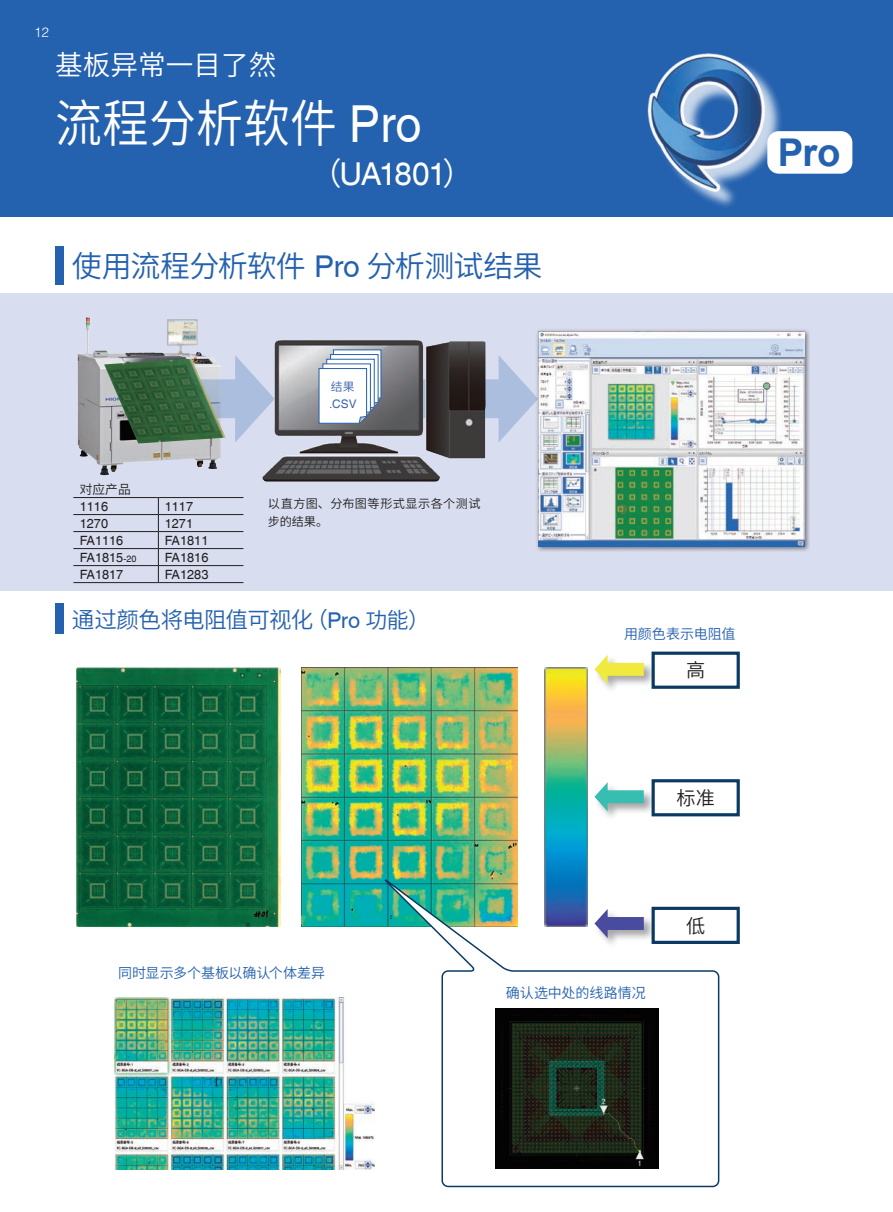
<style>
.page{position:relative;width:893px;height:1212px;background:#fff}
.page>*{position:absolute;margin:0;border:0;box-sizing:border-box;transform-origin:0 0}
.t1{font:51px "Source Han Sans CN";color:#fff;scale:.92 1}
.t2{font:700 38.25px "Arial";color:#2461ae}
.t3{font:31.5px "Helvetica";letter-spacing:-.045em;color:#fff}
.t4{font:30px "Source Han Sans CN";letter-spacing:-.03em;color:#2461ae}
.t5{font:27.6px "Source Han Sans CN";color:#fff}
.t6{font:22.5px "Source Han Sans CN";letter-spacing:-.025em;color:#2461ae}
.t7{font:19.2px "Source Han Sans CN";color:#231f20}
.t8{font:14.1px "Source Han Sans CN";letter-spacing:-.005em;color:#2461ae}
.t9{font:300 13.5px "Helvetica LT Std";color:#fff}
.t10{font:12.75px "Helvetica";color:#231f20}
.t11{font:12.75px "Source Han Sans CN";color:#231f20}
.t12{font:12.15px/18.1px "Source Han Sans CN";letter-spacing:.035em;color:#231f20}
.t13{font:11.85px "Helvetica";color:#4065a9}
.t14{font:11.85px "Source Han Sans CN";color:#4065a9}
.s1{font-family:"Helvetica"}
.s2{font-family:"Source Han Sans CN"}
.s3{font-size:9px}
.s4{font-family:"Helvetica";font-size:21.75px}
.s5{font-size:21.75px}
</style>
<div class="page">
<div style="left:0;top:0;width:893px;height:217px;background:#2461ae"></div>
<div style="left:0;top:293px;width:893px;height:298px;background:#d8ddef"></div>
<img style="left:77px;top:668px;width:203px;height:259px">
<img style="left:302px;top:668px;width:216px;height:259px">
<img style="left:544px;top:668px;width:43px;height:209px">
<img style="left:115px;top:997px;width:259px;height:172px">
<img style="left:78px;top:317px;width:143px;height:158px">
<svg style="left:151px;top:355px;width:123px;height:87px"></svg>
<img style="left:274px;top:340px;width:198px;height:116px">
<svg style="left:318px;top:349px;width:217px;height:93px"></svg>
<img style="left:104px;top:358px;width:122px;height:85px">
<div style="left:55px;top:604px;width:9px;height:30px;background:#2461ae"></div>
<hr style="left:73px;top:497px;width:85px;height:1px;background:#231f20">
<hr style="left:158px;top:497px;width:85px;height:1px;background:#231f20">
<hr style="left:73px;top:514px;width:85px;height:1px;background:#231f20">
<hr style="left:158px;top:514px;width:85px;height:1px;background:#231f20">
<hr style="left:73px;top:531px;width:85px;height:1px;background:#231f20">
<hr style="left:158px;top:531px;width:85px;height:1px;background:#231f20">
<hr style="left:73px;top:548px;width:85px;height:1px;background:#231f20">
<hr style="left:158px;top:548px;width:85px;height:1px;background:#231f20">
<hr style="left:73px;top:565px;width:85px;height:1px;background:#231f20">
<hr style="left:158px;top:565px;width:85px;height:1px;background:#231f20">
<svg style="left:158px;top:498px;width:1px;height:84px"></svg>
<hr style="left:73px;top:582px;width:85px;height:1px;background:#231f20">
<hr style="left:158px;top:582px;width:85px;height:1px;background:#231f20">
<div style="left:535px;top:328px;width:275px;height:224px;background:#231f20;opacity:.6"></div>
<img style="left:539px;top:332px;width:265px;height:214px">
<div style="left:594px;top:654px;width:61px;height:41px;background:#231f20;opacity:.4"></div>
<svg style="left:594px;top:655px;width:50px;height:29px"></svg>
<div style="left:594px;top:782px;width:61px;height:40px;background:#231f20;opacity:.4"></div>
<svg style="left:594px;top:782px;width:50px;height:29px"></svg>
<div style="left:652px;top:652px;width:88px;height:37px;border:3px solid #0a3963"></div>
<div style="left:652px;top:779px;width:88px;height:37px;border:3px solid #0a3963"></div>
<div style="left:652px;top:907px;width:88px;height:37px;border:3px solid #0a3963"></div>
<svg style="left:383px;top:877px;width:337px;height:311px"></svg>
<img style="left:496px;top:1008px;width:163px;height:161px">
<div style="left:55px;top:247px;width:9px;height:38px;background:#2461ae"></div>
<div style="left:767px;top:131px;width:85px;height:43px;background:#fff;border-radius:11px"></div>
<div style="left:651px;top:56px;width:132px;height:153px;background:#fff;opacity:.75"></div>
<img style="left:647px;top:53px;width:129px;height:138px">
<p class="t9" style="left:34px;top:24px;width:17px">12</p>
<p class="t5" style="left:55px;top:50px;width:223px">基板异常一目了然</p>
<p class="t1" style="left:55px;top:94px;width:400px">流程分析软件 <span class="s1">Pro</span></p>
<p class="t3" style="left:310px;top:156px;width:165px"><span class="s2">（</span>UA1801<span class="s2">）</span></p>
<p class="t4" style="left:72px;top:249px;width:472px">使用流程分析软件 <span class="s1">Pro</span> 分析测试结果</p>
<p class="t11" style="left:80px;top:482px;width:53px">对应产品</p>
<p class="t10" style="left:80px;top:499px;width:30px">1116</p>
<p class="t10" style="left:165px;top:499px;width:30px">1117</p>
<p class="t10" style="left:80px;top:516px;width:30px">1270</p>
<p class="t10" style="left:165px;top:516px;width:30px">1271</p>
<p class="t10" style="left:80px;top:533px;width:45px">FA1116</p>
<p class="t10" style="left:165px;top:533px;width:45px">FA1811</p>
<p class="t10" style="left:80px;top:550px;width:58px">FA1815<span class="s3">-20</span></p>
<p class="t10" style="left:165px;top:550px;width:45px">FA1816</p>
<p class="t10" style="left:80px;top:567px;width:45px">FA1817</p>
<p class="t10" style="left:165px;top:567px;width:45px">FA1283</p>
<p class="t14" style="left:331px;top:380px;width:25px">结果</p>
<p class="t13" style="left:329px;top:396px;width:29px">.CSV</p>
<p class="t12" style="left:268px;top:495px;width:214px">以直方图、分布图等形式显示各个测试步的结果。</p>
<p class="t6" style="left:72px;top:607px;width:359px">通过颜色将电阻值可视化（<span class="s4">Pro</span> <span class="s5">功能）</span></p>
<p class="t8" style="left:624px;top:625px;width:113px">用颜色表示电阻值</p>
<p class="t7" style="left:686px;top:660px;width:21px">高</p>
<p class="t7" style="left:676px;top:787px;width:40px">标准</p>
<p class="t8" style="left:118px;top:964px;width:209px">同时显示多个基板以确认个体差异</p>
<p class="t8" style="left:506px;top:985px;width:142px">确认选中处的线路情况</p>
<p class="t7" style="left:686px;top:915px;width:21px">低</p>
<p class="t2" style="left:778px;top:126px;width:64px">Pro</p>
</div>
